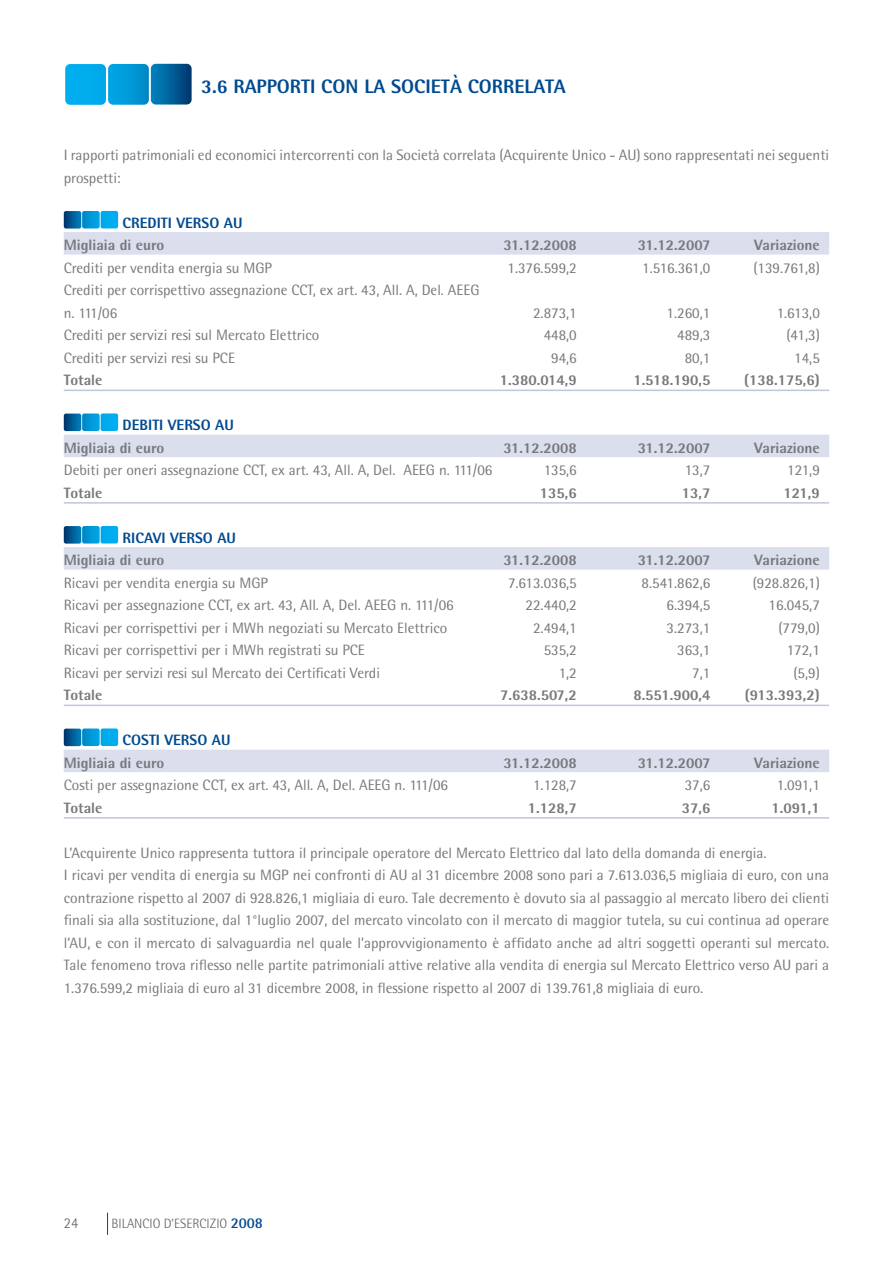
<style>
.page{position:relative;width:893px;height:1263px;background:#fff}
.page>*{position:absolute;margin:0;border:0;box-sizing:border-box;transform-origin:0 0}
.t1{font:800 19.5px "Rotis Semi Sans";color:#004a8f}
.t2{font:15px/22.5px "Rotis Semi Sans";color:#77787b}
.t3{font:800 15px "Rotis Semi Sans";color:#77787b}
.t4{font:800 15px "Rotis Semi Sans";color:#004a8f}
.t5{font:300 15px "Rotis Semi Sans";color:#5f6062}
.t6{font:300 13.5px "Rotis Semi Sans";color:#5f6062}
.s1{font-weight:700;font-size:15px;color:#004a8f}
</style>
<div class="page">
<svg style="left:107px;top:1212px;width:1px;height:23px"></svg>
<div style="left:64px;top:232px;width:765px;height:23px;background:#dadeed"></div>
<hr style="left:64px;top:390px;width:765px;height:1px;background:#bfc6e0">
<div style="left:64px;top:435px;width:765px;height:22px;background:#dadeed"></div>
<hr style="left:64px;top:502px;width:765px;height:2px;background:#bfc6e0">
<div style="left:64px;top:547px;width:765px;height:23px;background:#dadeed"></div>
<hr style="left:64px;top:705px;width:765px;height:1px;background:#bfc6e0">
<div style="left:64px;top:750px;width:765px;height:22px;background:#dadeed"></div>
<hr style="left:64px;top:817px;width:765px;height:2px;background:#bfc6e0">
<svg style="left:64px;top:211px;width:54px;height:18px"></svg>
<svg style="left:64px;top:413px;width:54px;height:18px"></svg>
<svg style="left:64px;top:526px;width:54px;height:18px"></svg>
<svg style="left:64px;top:728px;width:54px;height:18px"></svg>
<svg style="left:65px;top:64px;width:127px;height:41px;background:#0e92cc"></svg>
<h1 class="t1" style="left:201px;top:74px;width:366px">3.6 RAPPORTI CON LA SOCIETÀ CORRELATA</h1>
<p class="t2" style="left:64px;top:144px;width:767px">I rapporti patrimoniali ed economici intercorrenti con la Società correlata (Acquirente Unico - AU) sono rappresentati nei seguenti prospetti:</p>
<p class="t4" style="left:123px;top:213px;width:17px">Crediti</p>
<p class="t4" style="left:177px;top:213px;width:10px">verso</p>
<p class="t4" style="left:224px;top:213px;width:20px">AU</p>
<p class="t3" style="left:64px;top:236px;width:102px">Migliaia di euro</p>
<p class="t3" style="left:503px;top:236px;width:75px">31.12.2008</p>
<p class="t3" style="left:638px;top:236px;width:74px">31.12.2007</p>
<p class="t3" style="left:754px;top:236px;width:67px">Variazione</p>
<p class="t2" style="left:64px;top:256px;width:210px">Crediti per vendita energia su MGP</p>
<p class="t2" style="left:507px;top:256px;width:71px">1.376.599,2</p>
<p class="t2" style="left:642px;top:256px;width:70px">1.516.361,0</p>
<p class="t2" style="left:753px;top:256px;width:68px">(139.761,8)</p>
<p class="t2" style="left:64px;top:279px;width:417px">Crediti per corrispettivo assegnazione CCT, ex art. 43, All. A, Del. AEEG n. 111/06</p>
<p class="t2" style="left:533px;top:301px;width:45px">2.873,1</p>
<p class="t2" style="left:667px;top:301px;width:45px">1.260,1</p>
<p class="t2" style="left:777px;top:301px;width:45px">1.613,0</p>
<p class="t2" style="left:64px;top:324px;width:257px">Crediti per servizi resi sul Mercato Elettrico</p>
<p class="t2" style="left:544px;top:324px;width:35px">448,0</p>
<p class="t2" style="left:677px;top:324px;width:35px">489,3</p>
<p class="t2" style="left:786px;top:324px;width:35px">(41,3)</p>
<p class="t2" style="left:64px;top:346px;width:173px">Crediti per servizi resi su PCE</p>
<p class="t2" style="left:551px;top:346px;width:27px">94,6</p>
<p class="t2" style="left:685px;top:346px;width:27px">80,1</p>
<p class="t2" style="left:794px;top:346px;width:27px">14,5</p>
<p class="t3" style="left:64px;top:371px;width:40px">Totale</p>
<p class="t3" style="left:500px;top:371px;width:79px">1.380.014,9</p>
<p class="t3" style="left:633px;top:371px;width:79px">1.518.190,5</p>
<p class="t3" style="left:744px;top:371px;width:77px">(138.175,6)</p>
<p class="t4" style="left:123px;top:416px;width:17px">Debiti</p>
<p class="t4" style="left:168px;top:416px;width:10px">verso</p>
<p class="t4" style="left:215px;top:416px;width:20px">AU</p>
<p class="t3" style="left:64px;top:438px;width:102px">Migliaia di euro</p>
<p class="t3" style="left:503px;top:438px;width:75px">31.12.2008</p>
<p class="t3" style="left:638px;top:438px;width:74px">31.12.2007</p>
<p class="t3" style="left:754px;top:438px;width:67px">Variazione</p>
<p class="t2" style="left:64px;top:459px;width:430px">Debiti per oneri assegnazione CCT, ex art. 43, All. A, Del. AEEG n. 111/06</p>
<p class="t2" style="left:544px;top:459px;width:35px">135,6</p>
<p class="t2" style="left:685px;top:459px;width:27px">13,7</p>
<p class="t2" style="left:787px;top:459px;width:34px">121,9</p>
<p class="t3" style="left:64px;top:483px;width:40px">Totale</p>
<p class="t3" style="left:540px;top:483px;width:38px">135,6</p>
<p class="t3" style="left:682px;top:483px;width:30px">13,7</p>
<p class="t3" style="left:783px;top:483px;width:38px">121,9</p>
<p class="t4" style="left:123px;top:528px;width:17px">Ricavi</p>
<p class="t4" style="left:170px;top:528px;width:10px">verso</p>
<p class="t4" style="left:217px;top:528px;width:20px">AU</p>
<p class="t3" style="left:64px;top:551px;width:102px">Migliaia di euro</p>
<p class="t3" style="left:503px;top:551px;width:75px">31.12.2008</p>
<p class="t3" style="left:638px;top:551px;width:74px">31.12.2007</p>
<p class="t3" style="left:754px;top:551px;width:67px">Variazione</p>
<p class="t2" style="left:64px;top:571px;width:206px">Ricavi per vendita energia su MGP</p>
<p class="t2" style="left:508px;top:571px;width:70px">7.613.036,5</p>
<p class="t2" style="left:642px;top:571px;width:70px">8.541.862,6</p>
<p class="t2" style="left:753px;top:571px;width:69px">(928.826,1)</p>
<p class="t2" style="left:64px;top:594px;width:391px">Ricavi per assegnazione CCT, ex art. 43, All. A, Del. AEEG n. 111/06</p>
<p class="t2" style="left:526px;top:594px;width:53px">22.440,2</p>
<p class="t2" style="left:667px;top:594px;width:45px">6.394,5</p>
<p class="t2" style="left:769px;top:594px;width:53px">16.045,7</p>
<p class="t2" style="left:64px;top:616px;width:385px">Ricavi per corrispettivi per i MWh negoziati su Mercato Elettrico</p>
<p class="t2" style="left:533px;top:616px;width:45px">2.494,1</p>
<p class="t2" style="left:667px;top:616px;width:45px">3.273,1</p>
<p class="t2" style="left:778px;top:616px;width:43px">(779,0)</p>
<p class="t2" style="left:64px;top:639px;width:303px">Ricavi per corrispettivi per i MWh registrati su PCE</p>
<p class="t2" style="left:544px;top:639px;width:35px">535,2</p>
<p class="t2" style="left:677px;top:639px;width:35px">363,1</p>
<p class="t2" style="left:787px;top:639px;width:35px">172,1</p>
<p class="t2" style="left:64px;top:661px;width:318px">Ricavi per servizi resi sul Mercato dei Certificati Verdi</p>
<p class="t2" style="left:559px;top:661px;width:20px">1,2</p>
<p class="t2" style="left:692px;top:661px;width:20px">7,1</p>
<p class="t2" style="left:793px;top:661px;width:28px">(5,9)</p>
<p class="t3" style="left:64px;top:686px;width:40px">Totale</p>
<p class="t3" style="left:500px;top:686px;width:78px">7.638.507,2</p>
<p class="t3" style="left:633px;top:686px;width:79px">8.551.900,4</p>
<p class="t3" style="left:745px;top:686px;width:77px">(913.393,2)</p>
<p class="t4" style="left:123px;top:731px;width:17px">Costi</p>
<p class="t4" style="left:165px;top:731px;width:10px">verso</p>
<p class="t4" style="left:212px;top:731px;width:20px">AU</p>
<p class="t3" style="left:64px;top:753px;width:102px">Migliaia di euro</p>
<p class="t3" style="left:503px;top:753px;width:75px">31.12.2008</p>
<p class="t3" style="left:638px;top:753px;width:74px">31.12.2007</p>
<p class="t3" style="left:754px;top:753px;width:67px">Variazione</p>
<p class="t2" style="left:64px;top:774px;width:386px">Costi per assegnazione CCT, ex art. 43, All. A, Del. AEEG n. 111/06</p>
<p class="t2" style="left:533px;top:774px;width:45px">1.128,7</p>
<p class="t2" style="left:685px;top:774px;width:27px">37,6</p>
<p class="t2" style="left:777px;top:774px;width:45px">1.091,1</p>
<p class="t3" style="left:64px;top:798px;width:40px">Totale</p>
<p class="t3" style="left:528px;top:798px;width:50px">1.128,7</p>
<p class="t3" style="left:682px;top:798px;width:30px">37,6</p>
<p class="t3" style="left:771px;top:798px;width:50px">1.091,1</p>
<p class="t2" style="left:64px;top:841px;width:767px">L’Acquirente Unico rappresenta tuttora il principale operatore del Mercato Elettrico dal lato della domanda di energia.<br>I ricavi per vendita di energia su MGP nei confronti di AU al 31 dicembre 2008 sono pari a 7.613.036,5 migliaia di euro, con una contrazione rispetto al 2007 di 928.826,1 migliaia di euro. Tale decremento è dovuto sia al passaggio al mercato libero dei clienti finali sia alla sostituzione, dal 1°luglio 2007, del mercato vincolato con il mercato di maggior tutela, su cui continua ad operare l’AU, e con il mercato di salvaguardia nel quale l’approvvigionamento è affidato anche ad altri soggetti operanti sul mercato.<br>Tale fenomeno trova riflesso nelle partite patrimoniali attive relative alla vendita di energia sul Mercato Elettrico verso AU pari a 1.376.599,2 migliaia di euro al 31 dicembre 2008, in flessione rispetto al 2007 di 139.761,8 migliaia di euro.</p>
<p class="t5" style="left:64px;top:1214px;width:16px">24</p>
<p class="t6" style="left:112px;top:1216px;width:153px">BILANCIO D’ESERCIZIO <span class="s1">2008</span></p>
</div>
